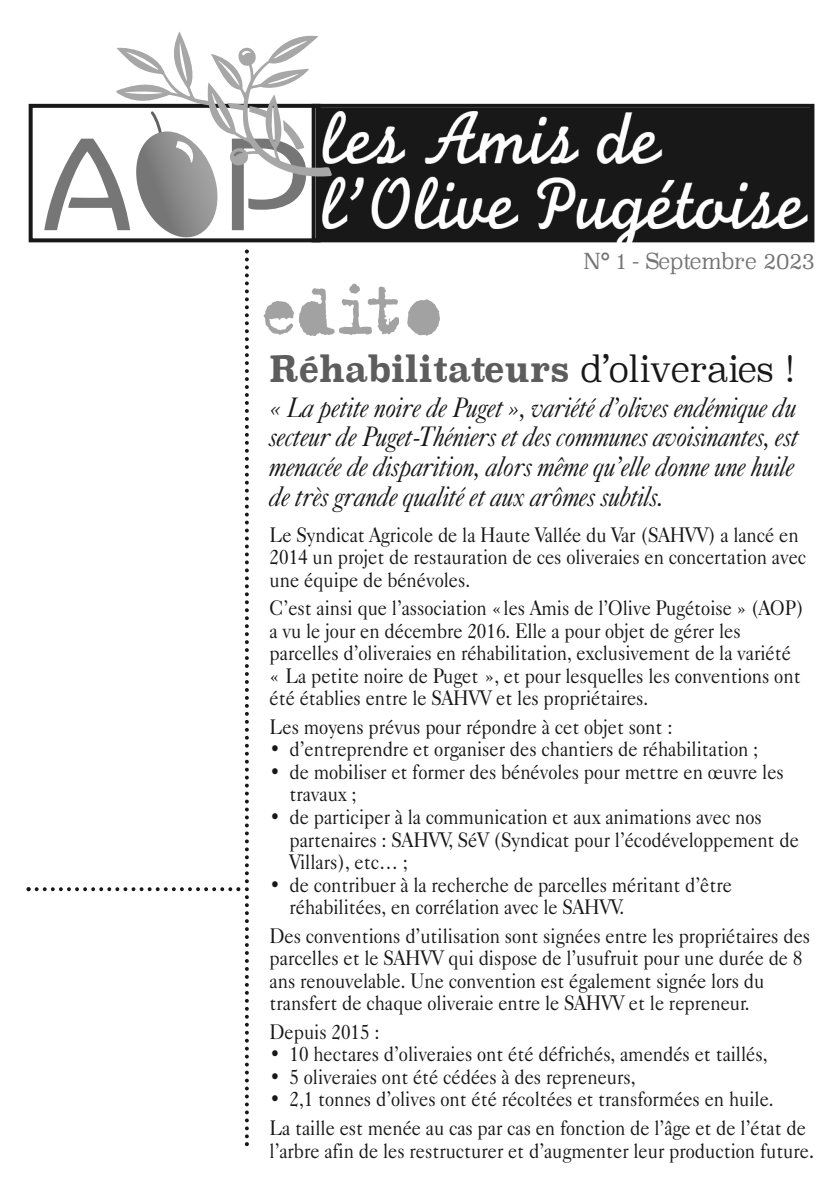
<style>
.page{position:relative;width:840px;height:1191px;background:#fff}
.page>*{position:absolute;margin:0;border:0;box-sizing:border-box;transform-origin:0 0}
.t1{font:700 36px "Superclarendon";color:#5d5d5d;scale:.9 1}
.t2{font:italic 28px/29.6px "Caslon 540 BT";color:#181818;scale:.9 1}
.t3{font:300 22px "Superclarendon";color:#747474;scale:.9 1}
.t4{font:21px/22.6px "Caslon 540 BT";color:#181818;scale:.9 1}
.s1{font-weight:300;color:#181818}
.s2{font-size:22px}
</style>
<div class="page">
<div style="left:29px;top:104px;width:291px;height:138px;border:4px solid #181818"></div>
<svg style="left:27px;top:249px;width:222px;height:897px"></svg>
<svg style="left:263px;top:283px;width:176px;height:53px"></svg>
<div style="left:315px;top:108px;width:495px;height:130px;background:#181818"></div>
<div style="left:311px;top:104px;width:503px;height:138px;border:4px solid #181818"></div>
<img style="left:332px;top:108px;width:333px;height:56px">
<img style="left:302px;top:176px;width:505px;height:67px">
<svg style="left:44px;top:32px;width:288px;height:206px"></svg>
<p class="t3" style="left:583px;top:247px;width:258px">N° 1 - Septembre 2023</p>
<h1 class="t1" style="left:269px;top:346px;width:585px">Réhabilitateurs <span class="s1">d’oliveraies !</span></h1>
<h2 class="t2" style="left:269px;top:392px;width:589px">« La petite noire de Puget », variété d’olives endémique du secteur de Puget-Théniers et des communes avoisinantes, est menacée de disparition, alors même qu’elle donne une huile de très grande qualité et aux arômes subtils.</h2>
<p class="t4" style="left:269px;top:523px;width:597px">Le Syndicat Agricole de la Haute Vallée du Var (SAHVV) a lancé en<br>2014 un projet de restauration de ces oliveraies en concertation avec une équipe de bénévoles.</p>
<p class="t4" style="left:269px;top:596px;width:594px">C’est ainsi que l’association « les Amis de l’Olive Pugétoise » (AOP) a vu le jour en décembre 2016. Elle a pour objet de gérer les parcelles d’oliveraies en réhabilitation, exclusivement de la variété « La petite noire de Puget », et pour lesquelles les conventions ont été établies entre le SAHVV et les propriétaires.</p>
<p class="t4" style="left:269px;top:714px;width:449px">Les moyens prévus pour répondre à cet objet sont :</p>
<p class="t4" style="left:269px;top:737px;width:544px">• d’entreprendre et organiser des chantiers de réhabilitation ;</p>
<p class="t4" style="left:289px;top:760px;width:550px;text-indent:-20px">• de mobiliser et former des bénévoles pour mettre en œuvre les travaux ;</p>
<p class="t4" style="left:289px;top:805px;width:567px;text-indent:-20px">• de participer à la communication et aux animations avec nos partenaires : SAHVV, SéV (Syndicat pour l’écodéveloppement de<br>Villars), etc… ;</p>
<p class="t4" style="left:289px;top:872px;width:493px;text-indent:-20px">• de contribuer à la recherche de parcelles méritant d’être réhabilitées, en corrélation avec le SAHVV.</p>
<p class="t4" style="left:269px;top:923px;width:601px">Des conventions d’utilisation sont signées entre les propriétaires des parcelles et le SAHVV qui dispose de l’usufruit pour une durée de 8 ans renouvelable. Une convention est également signée lors du transfert de chaque oliveraie entre le SAHVV et le repreneur.</p>
<p class="t4" style="left:269px;top:1019px;width:124px">Depuis 2015 :</p>
<p class="t4" style="left:269px;top:1042px;width:554px">• 10 hectares d’oliveraies ont été défrichés, amendés et taillés,</p>
<p class="t4" style="left:269px;top:1064px;width:408px">• 5 oliveraies ont été cédées à des repreneurs,</p>
<p class="t4" style="left:269px;top:1084px;width:597px;line-height:28.2px">• 2,1 tonnes d’olives ont été récoltées et transformées en huile.<br>La taille est menée au cas par cas en fonction de l’âge et de l’état de</p>
<p class="t4" style="left:269px;top:1139px;width:606px">l’arbre afin de les restructurer et d’augmenter leur production future<span class="s2">.</span></p>
</div>
